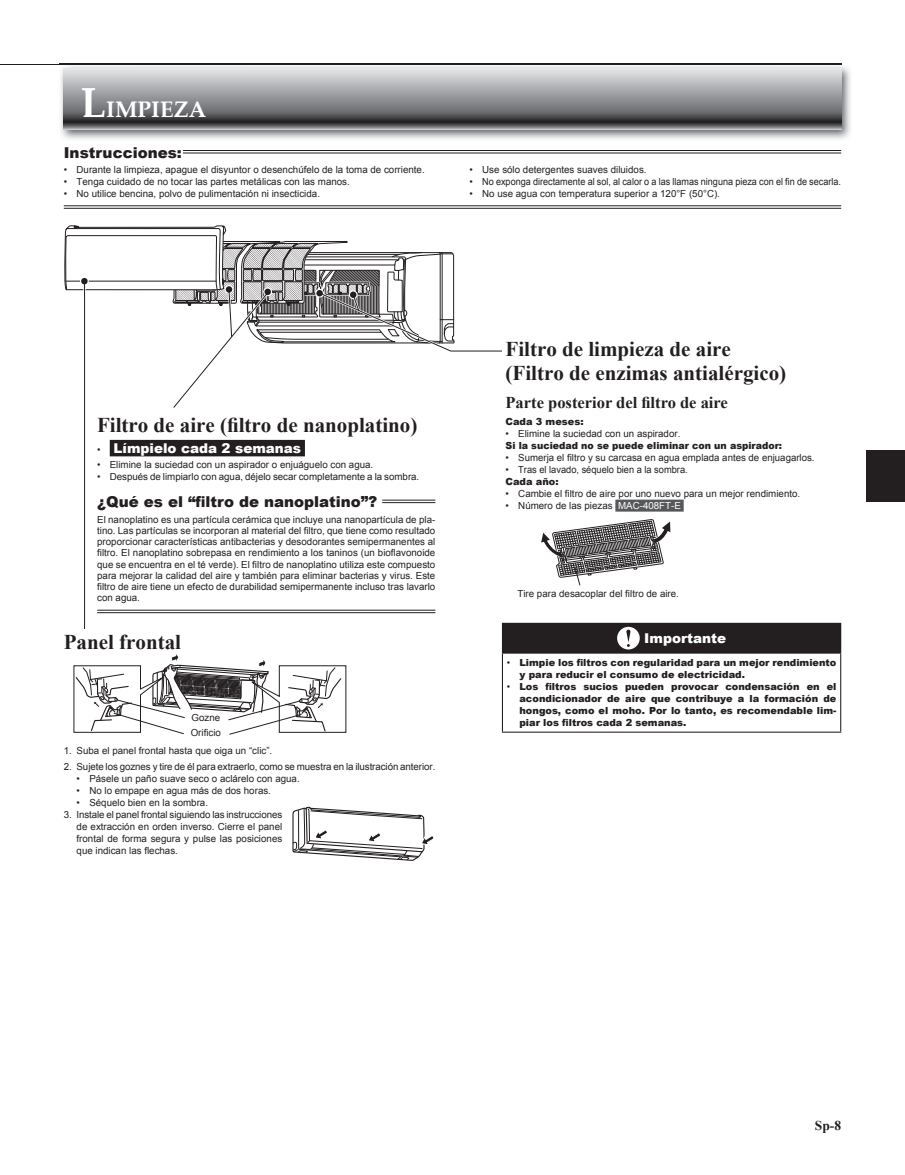
<style>
.page{position:relative;width:905px;height:1175px;background:#fff}
.page>*{position:absolute;margin:0;border:0;box-sizing:border-box;transform-origin:0 0}
.t1{font:700 22.5px "Palatino Linotype";color:#fff}
.t2{font:700 21px/24px "Times New Roman";color:#231f20}
.t3{font:700 16.5px "Times New Roman";color:#231f20}
.t4{font:900 15px "Arial";color:#231f20}
.t5{font:900 13.5px "Arial";color:#fff}
.t6{font:700 13.5px "Times New Roman";color:#231f20}
.t7{font:9.75px/11.2px "Arial";color:#231f20;text-align:justify}
.t8{font:900 9.75px/12px "Arial";color:#231f20}
.s1{font-size:42px}
.s2{font-weight:400;font-size:9.75px;color:#231f20}
.s3{color:#fff}
.s4{font-weight:400}
</style>
<div class="page">
<div style="left:866px;top:451px;width:38px;height:51px;background:#231f20"></div>
<hr style="left:0;top:64px;width:841px;height:1px;background:#231f20">
<hr style="left:183px;top:150px;width:658px;height:1px;background:#231f20">
<hr style="left:183px;top:153px;width:658px;height:1px;background:#231f20">
<hr style="left:64px;top:205px;width:777px;height:1px;background:#231f20">
<hr style="left:64px;top:208px;width:777px;height:1px;background:#231f20">
<img style="left:59px;top:63px;width:792px;height:76px">
<img style="left:59px;top:64px;width:782px;height:1px">
<svg style="left:64px;top:68px;width:777px;height:62px;background:#919295"></svg>
<svg style="left:64px;top:225px;width:438px;height:186px"></svg>
<hr style="left:84px;top:283px;width:1px;height:345px;background:#231f20">
<svg style="left:73px;top:654px;width:273px;height:81px"></svg>
<div style="left:615px;top:499px;width:68px;height:12px;background:#57585a"></div>
<svg style="left:292px;top:806px;width:142px;height:55px"></svg>
<svg style="left:541px;top:519px;width:130px;height:67px"></svg>
<div style="left:502px;top:623px;width:338px;height:30px;background:#231f20"></div>
<hr style="left:502px;top:622px;width:339px;height:2px;background:#231f20">
<svg style="left:840px;top:624px;width:1px;height:28px"></svg>
<hr style="left:502px;top:652px;width:339px;height:1px;background:#231f20">
<hr style="left:502px;top:653px;width:1px;height:78px;background:#231f20">
<hr style="left:840px;top:653px;width:1px;height:78px;background:#231f20">
<hr style="left:502px;top:731px;width:339px;height:1px;background:#231f20">
<div style="left:617px;top:627px;width:22px;height:22px;background:#fff;border-radius:50%"></div>
<svg style="left:626px;top:629px;width:4px;height:18px"></svg>
<div style="left:110px;top:440px;width:195px;height:16px;background:#231f20"></div>
<hr style="left:382px;top:500px;width:53px;height:1px;background:#231f20">
<hr style="left:382px;top:502px;width:53px;height:1px;background:#231f20">
<hr style="left:97px;top:610px;width:338px;height:1px;background:#231f20">
<hr style="left:97px;top:612px;width:338px;height:1px;background:#231f20">
<h1 class="t1" style="left:81px;top:93px;width:127px"><span class="s1">L</span>IMPIEZA</h1>
<h3 class="t4" style="left:64px;top:141px;width:120px">Instrucciones:</h3>
<p class="t7" style="left:64px;top:164px;width:362px">• Durante la limpieza, apague el disyuntor o desenchúfelo de la toma de corriente.</p>
<p class="t7" style="left:64px;top:176px;width:287px">• Tenga cuidado de no tocar las partes metálicas con las manos.</p>
<p class="t7" style="left:64px;top:188px;width:258px">• No utilice bencina, polvo de pulimentación ni insecticida.</p>
<p class="t7" style="left:469px;top:164px;width:178px">• Use sólo detergentes suaves diluidos.</p>
<p class="t7" style="left:469px;top:176px;width:373px">• No exponga directamente al sol, al calor o a las llamas ninguna pieza con el fin de secarla.</p>
<p class="t7" style="left:469px;top:188px;width:252px">• No use agua con temperatura superior a 120°F (50°C).</p>
<h2 class="t2" style="left:97px;top:412px;width:322px">Filtro de aire (filtro de nanoplatino)</h2>
<h3 class="t5" style="left:97px;top:438px;width:206px"><span class="s2">•</span> Límpielo cada 2 semanas</h3>
<p class="t7" style="left:97px;top:458px;width:278px">• Elimine la suciedad con un aspirador o enjuáguelo con agua.</p>
<p class="t7" style="left:97px;top:470px;width:324px">• Después de limpiarlo con agua, déjelo secar completamente a la sombra.</p>
<h3 class="t4" style="left:97px;top:491px;width:282px">¿Qué es el “filtro de nanoplatino”?</h3>
<p class="t7" style="left:97px;top:513px;width:340px">El nanoplatino es una partícula cerámica que incluye una nanopartícula de pla&shy;tino. Las partículas se incorporan al material del filtro, que tiene como resultado proporcionar características antibacterias y desodorantes semipermanentes al filtro. El nanoplatino sobrepasa en rendimiento a los taninos (un bioflavonoide que se encuentra en el té verde). El filtro de nanoplatino utiliza este compuesto para mejorar la calidad del aire y también para eliminar bacterias y virus. Este filtro de aire tiene un efecto de durabilidad semipermanente incluso tras lavarlo con agua.</p>
<h2 class="t2" style="left:64px;top:629px;width:119px">Panel frontal</h2>
<p class="t7" style="left:191px;top:712px;width:30px">Gozne</p>
<p class="t7" style="left:191px;top:727px;width:32px">Orificio</p>
<p class="t7" style="left:64px;top:744px;width:210px">1. Suba el panel frontal hasta que oiga un “clic”.</p>
<p class="t7" style="left:64px;top:761px;width:373px">2. Sujete los goznes y tire de él para extraerlo, como se muestra en la ilustración anterior.</p>
<p class="t7" style="left:77px;top:773px;width:225px">• Pásele un paño suave seco o aclárelo con agua.</p>
<p class="t7" style="left:77px;top:785px;width:196px">• No lo empape en agua más de dos horas.</p>
<p class="t7" style="left:77px;top:797px;width:133px">• Séquelo bien en la sombra.</p>
<p class="t7" style="left:77px;top:809px;width:207px;line-height:12px;text-indent:-13px">3. Instale el panel frontal siguiendo las instrucciones de extracción en orden inverso. Cierre el panel frontal de forma segura y pulse las posiciones que indican las flechas.</p>
<h2 class="t2" style="left:505px;top:337px;width:282px">Filtro de limpieza de aire (Filtro de enzimas antialérgico)</h2>
<h3 class="t3" style="left:505px;top:391px;width:224px">Parte posterior del filtro de aire</h3>
<p class="t8" style="left:505px;top:415px;width:80px">Cada 3 meses:</p>
<p class="t7" style="left:505px;top:427px;width:176px">• Elimine la suciedad con un aspirador.</p>
<p class="t8" style="left:505px;top:439px;width:278px">Si la suciedad no se puede eliminar con un aspirador:</p>
<p class="t7" style="left:505px;top:451px;width:310px">• Sumerja el filtro y su carcasa en agua emplada antes de enjuagarlos.</p>
<p class="t7" style="left:505px;top:463px;width:184px">• Tras el lavado, séquelo bien a la sombra.</p>
<p class="t8" style="left:505px;top:475px;width:55px">Cada año:</p>
<p class="t7" style="left:505px;top:487px;width:296px">• Cambie el filtro de aire por uno nuevo para un mejor rendimiento.</p>
<p class="t7" style="left:505px;top:499px;width:177px">• Número de las piezas <span class="s3">MAC-408FT-E</span></p>
<p class="t7" style="left:517px;top:588px;width:163px">Tire para desacoplar del filtro de aire.</p>
<h3 class="t5" style="left:644px;top:628px;width:83px">Importante</h3>
<p class="t8" style="left:519px;top:656px;width:318px;text-indent:-13px"><span class="s4">•</span> Limpie los filtros con regularidad para un mejor rendimiento y para reducir el consumo de electricidad.</p>
<p class="t8" style="left:519px;top:680px;width:318px;text-align:justify;text-indent:-13px"><span class="s4">•</span> Los filtros sucios pueden provocar condensación en el acondicionador de aire que contribuye a la formación de hongos, como el moho. Por lo tanto, es recomendable lim&shy;piar los filtros cada 2 semanas.</p>
<h3 class="t6" style="left:814px;top:1116px;width:28px">Sp-8</h3>
</div>
